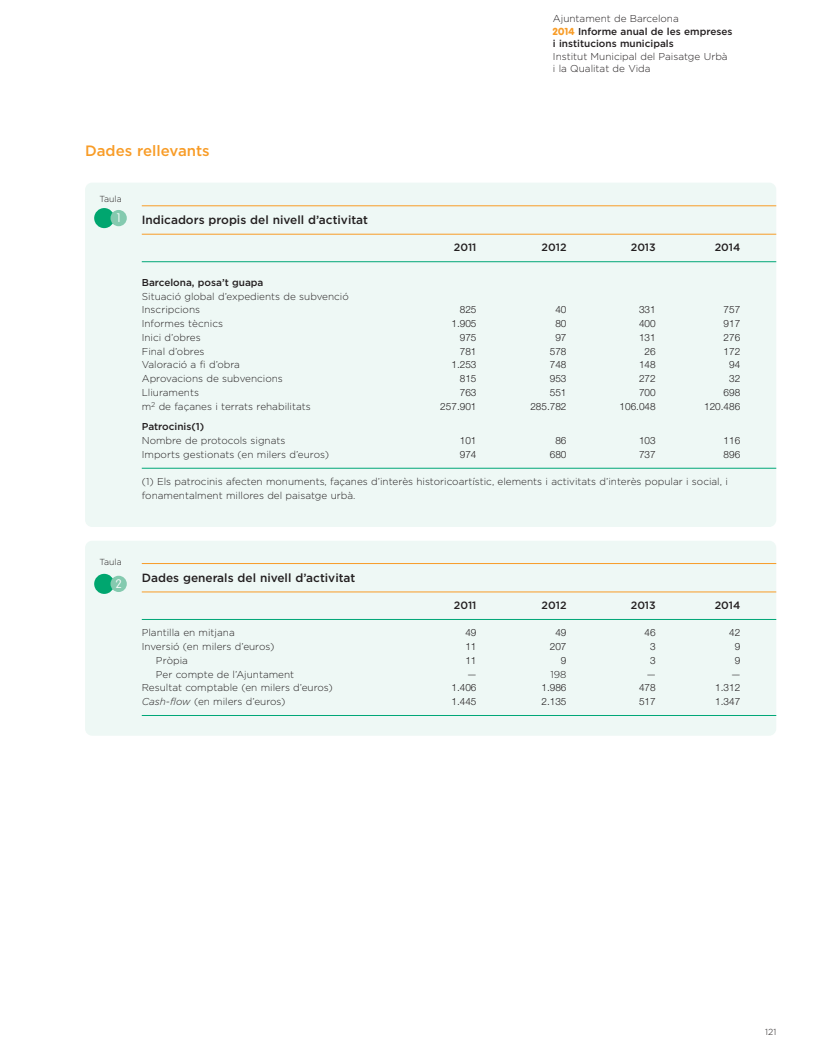
<style>
.page{position:relative;width:833px;height:1053px;background:#fff}
.page>*{position:absolute;margin:0;border:0;box-sizing:border-box;transform-origin:0 0}
.t1{font:500 15px "Gotham";color:#f89c27}
.t2{font:100 12.12px "VAG Rounded";color:#fff}
.t3{font:500 11.88px "Gotham";color:#231f20}
.t4{font:500 10.62px "Gotham";color:#231f20}
.t5{font:300 10px/13.8px "Gotham";color:#231f20}
.t6{font:300 10px "Helvetica Neue";color:#231f20}
.t7{font:500 10px/12.5px "Gotham";color:#231f20}
.t8{font:300 8.75px "Gotham";color:#231f20}
.s1{font-weight:300}
.s2{font-family:"VAG Rounded";font-weight:900;color:#f89c27}
.s3{font-style:italic}
</style>
<div class="page">
<div style="left:85px;top:540px;width:691px;height:195px;background:#eef8f5;border-radius:7px"></div>
<hr style="left:142px;top:563px;width:634px;height:1px;background:#f89c27">
<hr style="left:142px;top:591px;width:634px;height:1px;background:#f89c27">
<hr style="left:142px;top:619px;width:634px;height:1px;background:#00a777">
<hr style="left:142px;top:715px;width:634px;height:1px;background:#00a777">
<div style="left:94px;top:573px;width:20px;height:21px;background:#00a66f;border-radius:50%"></div>
<div style="left:110px;top:575px;width:17px;height:17px;background:#84caaf;border-radius:50%"></div>
<div style="left:85px;top:183px;width:691px;height:344px;background:#eef8f5;border-radius:7px"></div>
<hr style="left:142px;top:205px;width:634px;height:1px;background:#f89c27">
<hr style="left:142px;top:234px;width:634px;height:1px;background:#f89c27">
<hr style="left:142px;top:261px;width:634px;height:1px;background:#00a777">
<hr style="left:142px;top:468px;width:634px;height:1px;background:#00a777">
<div style="left:94px;top:208px;width:20px;height:20px;background:#00a66f;border-radius:50%"></div>
<div style="left:110px;top:210px;width:17px;height:16px;background:#84caaf;border-radius:50%"></div>
<h1 class="t1" style="left:85px;top:142px;width:126px">Dades rellevants</h1>
<p class="t8" style="left:100px;top:194px;width:24px">Taula</p>
<p class="t2" style="left:117px;top:213px;width:6px">1</p>
<p class="t3" style="left:142px;top:213px;width:228px">Indicadors propis del nivell d’activitat</p>
<p class="t7" style="left:142px;top:276px;width:123px">Barcelona, posa’t guapa</p>
<p class="t5" style="left:142px;top:289px;width:209px">Situació global d’expedients de subvenció<br>Inscripcions</p>
<p class="t7" style="left:553px;top:12px;width:181px"><span class="s1">Ajuntament de Barcelona<br></span><span class="s2">2014</span> Informe anual de les empreses i institucions municipals</p>
<p class="t5" style="left:553px;top:50px;width:176px;line-height:12.5px">Institut Municipal del Paisatge Urbà i la Qualitat de Vida</p>
<p class="t4" style="left:454px;top:241px;width:24px">2011</p>
<p class="t4" style="left:541px;top:241px;width:26px">2012</p>
<p class="t4" style="left:631px;top:241px;width:26px">2013</p>
<p class="t4" style="left:714px;top:241px;width:27px">2014</p>
<p class="t6" style="left:460px;top:306px;width:18px">825</p>
<p class="t6" style="left:555px;top:306px;width:13px">40</p>
<p class="t6" style="left:639px;top:306px;width:18px">331</p>
<p class="t6" style="left:723px;top:306px;width:18px">757</p>
<p class="t5" style="left:142px;top:316px;width:83px">Informes tècnics</p>
<p class="t6" style="left:451px;top:320px;width:27px">1.905</p>
<p class="t6" style="left:555px;top:320px;width:13px">80</p>
<p class="t6" style="left:639px;top:320px;width:18px">400</p>
<p class="t6" style="left:723px;top:320px;width:18px">917</p>
<p class="t5" style="left:142px;top:330px;width:60px">Inici d’obres</p>
<p class="t6" style="left:460px;top:333px;width:18px">975</p>
<p class="t6" style="left:555px;top:333px;width:13px">97</p>
<p class="t6" style="left:639px;top:333px;width:18px">131</p>
<p class="t6" style="left:723px;top:333px;width:18px">276</p>
<p class="t5" style="left:142px;top:344px;width:64px">Final d’obres</p>
<p class="t6" style="left:460px;top:347px;width:18px">781</p>
<p class="t6" style="left:550px;top:347px;width:18px">578</p>
<p class="t6" style="left:644px;top:347px;width:13px">26</p>
<p class="t6" style="left:723px;top:347px;width:18px">172</p>
<p class="t5" style="left:142px;top:358px;width:100px">Valoració a fi d’obra</p>
<p class="t6" style="left:451px;top:361px;width:27px">1.253</p>
<p class="t6" style="left:550px;top:361px;width:18px">748</p>
<p class="t6" style="left:639px;top:361px;width:18px">148</p>
<p class="t6" style="left:729px;top:361px;width:13px">94</p>
<p class="t5" style="left:142px;top:371px;width:143px">Aprovacions de subvencions</p>
<p class="t6" style="left:460px;top:375px;width:18px">815</p>
<p class="t6" style="left:550px;top:375px;width:18px">953</p>
<p class="t6" style="left:639px;top:375px;width:18px">272</p>
<p class="t6" style="left:729px;top:375px;width:13px">32</p>
<p class="t5" style="left:142px;top:385px;width:59px">Lliuraments</p>
<p class="t6" style="left:460px;top:388px;width:18px">763</p>
<p class="t6" style="left:550px;top:388px;width:18px">551</p>
<p class="t6" style="left:639px;top:388px;width:18px">700</p>
<p class="t6" style="left:723px;top:388px;width:18px">698</p>
<p class="t5" style="left:142px;top:399px;width:170px">m<sup>2</sup> de façanes i terrats rehabilitats</p>
<p class="t6" style="left:440px;top:402px;width:38px">257.901</p>
<p class="t6" style="left:530px;top:402px;width:38px">285.782</p>
<p class="t6" style="left:619px;top:402px;width:38px">106.048</p>
<p class="t6" style="left:704px;top:402px;width:38px">120.486</p>
<p class="t7" style="left:142px;top:420px;width:64px">Patrocinis(1)</p>
<p class="t5" style="left:142px;top:434px;width:145px">Nombre de protocols signats</p>
<p class="t6" style="left:460px;top:437px;width:18px">101</p>
<p class="t6" style="left:555px;top:437px;width:13px">86</p>
<p class="t6" style="left:639px;top:437px;width:18px">103</p>
<p class="t6" style="left:723px;top:437px;width:18px">116</p>
<p class="t5" style="left:142px;top:447px;width:189px">Imports gestionats (en milers d’euros)</p>
<p class="t6" style="left:460px;top:451px;width:18px">974</p>
<p class="t6" style="left:550px;top:451px;width:18px">680</p>
<p class="t6" style="left:639px;top:451px;width:18px">737</p>
<p class="t6" style="left:723px;top:451px;width:18px">896</p>
<p class="t5" style="left:142px;top:475px;width:587px">(1) Els patrocinis afecten monuments, façanes d’interès historicoartístic, elements i activitats d’interès popular i social, i fonamentalment millores del paisatge urbà.</p>
<p class="t8" style="left:100px;top:556px;width:24px">Taula</p>
<p class="t2" style="left:115px;top:578px;width:8px">2</p>
<p class="t3" style="left:142px;top:570px;width:215px">Dades generals del nivell d’activitat</p>
<p class="t4" style="left:454px;top:599px;width:24px">2011</p>
<p class="t4" style="left:541px;top:599px;width:26px">2012</p>
<p class="t4" style="left:631px;top:599px;width:26px">2013</p>
<p class="t4" style="left:714px;top:599px;width:27px">2014</p>
<p class="t5" style="left:142px;top:626px;width:94px">Plantilla en mitjana</p>
<p class="t6" style="left:465px;top:629px;width:13px">49</p>
<p class="t6" style="left:555px;top:629px;width:13px">49</p>
<p class="t6" style="left:644px;top:629px;width:13px">46</p>
<p class="t6" style="left:729px;top:629px;width:13px">42</p>
<p class="t5" style="left:142px;top:639px;width:134px">Inversió (en milers d’euros)</p>
<p class="t6" style="left:465px;top:643px;width:13px">11</p>
<p class="t6" style="left:550px;top:643px;width:18px">207</p>
<p class="t6" style="left:650px;top:643px;width:7px">3</p>
<p class="t6" style="left:734px;top:643px;width:7px">9</p>
<p class="t5" style="left:156px;top:653px;width:33px">Pròpia</p>
<p class="t6" style="left:465px;top:656px;width:13px">11</p>
<p class="t6" style="left:561px;top:656px;width:7px">9</p>
<p class="t6" style="left:650px;top:656px;width:7px">3</p>
<p class="t6" style="left:734px;top:656px;width:7px">9</p>
<p class="t5" style="left:156px;top:667px;width:140px">Per compte de l’Ajuntament</p>
<p class="t5" style="left:467px;top:667px;width:10px">—</p>
<p class="t5" style="left:550px;top:667px;width:18px">198</p>
<p class="t5" style="left:647px;top:667px;width:10px">—</p>
<p class="t5" style="left:731px;top:667px;width:10px">—</p>
<p class="t5" style="left:142px;top:681px;width:193px">Resultat comptable (en milers d’euros)</p>
<p class="t6" style="left:451px;top:684px;width:27px">1.406</p>
<p class="t6" style="left:541px;top:684px;width:27px">1.986</p>
<p class="t6" style="left:639px;top:684px;width:18px">478</p>
<p class="t6" style="left:715px;top:684px;width:27px">1.312</p>
<p class="t5" style="left:142px;top:694px;width:145px"><span class="s3">Cash-flow</span> (en milers d’euros)</p>
<p class="t6" style="left:451px;top:698px;width:27px">1.445</p>
<p class="t6" style="left:541px;top:698px;width:27px">2.135</p>
<p class="t6" style="left:639px;top:698px;width:18px">517</p>
<p class="t6" style="left:715px;top:698px;width:27px">1.347</p>
<p class="t8" style="left:765px;top:1026px;width:13px">121</p>
</div>
